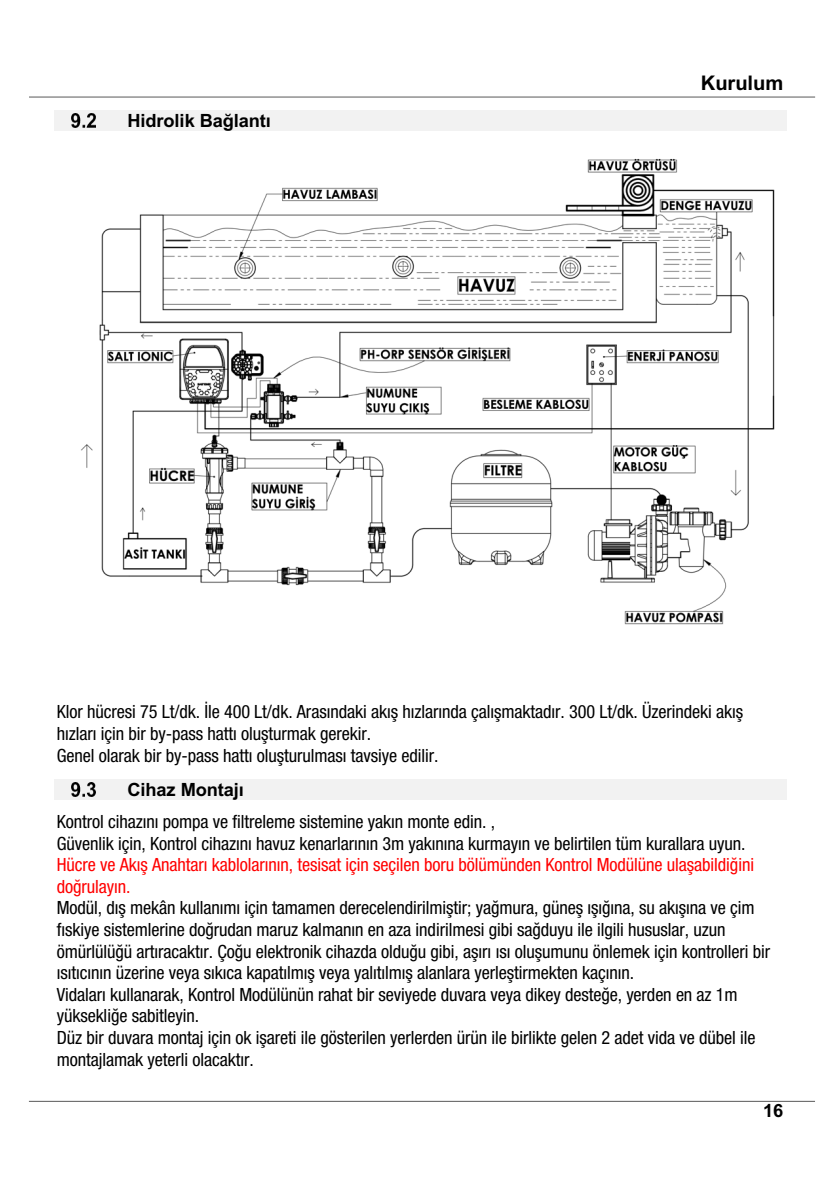
<style>
.page{position:relative;width:840px;height:1191px;background:#fff}
.page>*{position:absolute;margin:0;border:0;box-sizing:border-box;transform-origin:0 0}
.t1{font:700 20.2px "Arial";letter-spacing:-.005em;color:#000}
.t2{font:condensed 18.2px/21.6px "Helvetica Neue LT Pro";letter-spacing:-.005em;color:#000}
.t3{font:condensed 18.2px/21.6px "Helvetica Neue LT Pro";letter-spacing:-.005em;color:#f00}
.t4{font:700 18.2px "Arial";letter-spacing:-.005em;color:#000}
</style>
<div class="page">
<hr style="left:29px;top:96px;width:785px;height:2px;background:#595959">
<hr style="left:29px;top:1100px;width:785px;height:1px;background:#595959">
<div style="left:54px;top:110px;width:731px;height:21px;background:#f2f2f2"></div>
<img style="left:71px;top:113px;width:25px;height:15px">
<div style="left:54px;top:779px;width:731px;height:20px;background:#f2f2f2"></div>
<img style="left:71px;top:782px;width:25px;height:15px">
<img style="left:81px;top:158px;width:694px;height:467px">
<p class="t4" style="left:127px;top:110px;width:145px">Hidrolik Bağlantı</p>
<p class="t1" style="left:700px;top:71px;width:84px">Kurulum</p>
<p class="t2" style="left:57px;top:703px;width:687px">Klor hücresi 75 Lt/dk. İle 400 Lt/dk. Arasındaki akış hızlarında çalışmaktadır. 300 Lt/dk. Üzerindeki akış hızları için bir by-pass hattı oluşturmak gerekir.<br>Genel olarak bir by-pass hattı oluşturulması tavsiye edilir.</p>
<p class="t4" style="left:127px;top:779px;width:118px">Cihaz Montajı</p>
<p class="t2" style="left:57px;top:813px;width:690px">Kontrol cihazını pompa ve filtreleme sistemine yakın monte edin. ,<br>Güvenlik için, Kontrol cihazını havuz kenarlarının 3m yakınına kurmayın ve belirtilen tüm kurallara uyun.</p>
<p class="t3" style="left:57px;top:856px;width:698px">Hücre ve Akış Anahtarı kablolarının, tesisat için seçilen boru bölümünden Kontrol Modülüne ulaşabildiğini doğrulayın.</p>
<p class="t2" style="left:57px;top:899px;width:714px">Modül, dış mekân kullanımı için tamamen derecelendirilmiştir; yağmura, güneş ışığına, su akışına ve çim fıskiye sistemlerine doğrudan maruz kalmanın en aza indirilmesi gibi sağduyu ile ilgili hususlar, uzun ömürlülüğü artıracaktır. Çoğu elektronik cihazda olduğu gibi, aşırı ısı oluşumunu önlemek için kontrolleri bir ısıtıcının üzerine veya sıkıca kapatılmış veya yalıtılmış alanlara yerleştirmekten kaçının.<br>Vidaları kullanarak, Kontrol Modülünün rahat bir seviyede duvara veya dikey desteğe, yerden en az 1m yüksekliğe sabitleyin.<br>Düz bir duvara montaj için ok işareti ile gösterilen yerlerden ürün ile birlikte gelen 2 adet vida ve dübel ile montajlamak yeterli olacaktır.</p>
<p class="t4" style="left:762px;top:1100px;width:22px">16</p>
</div>
